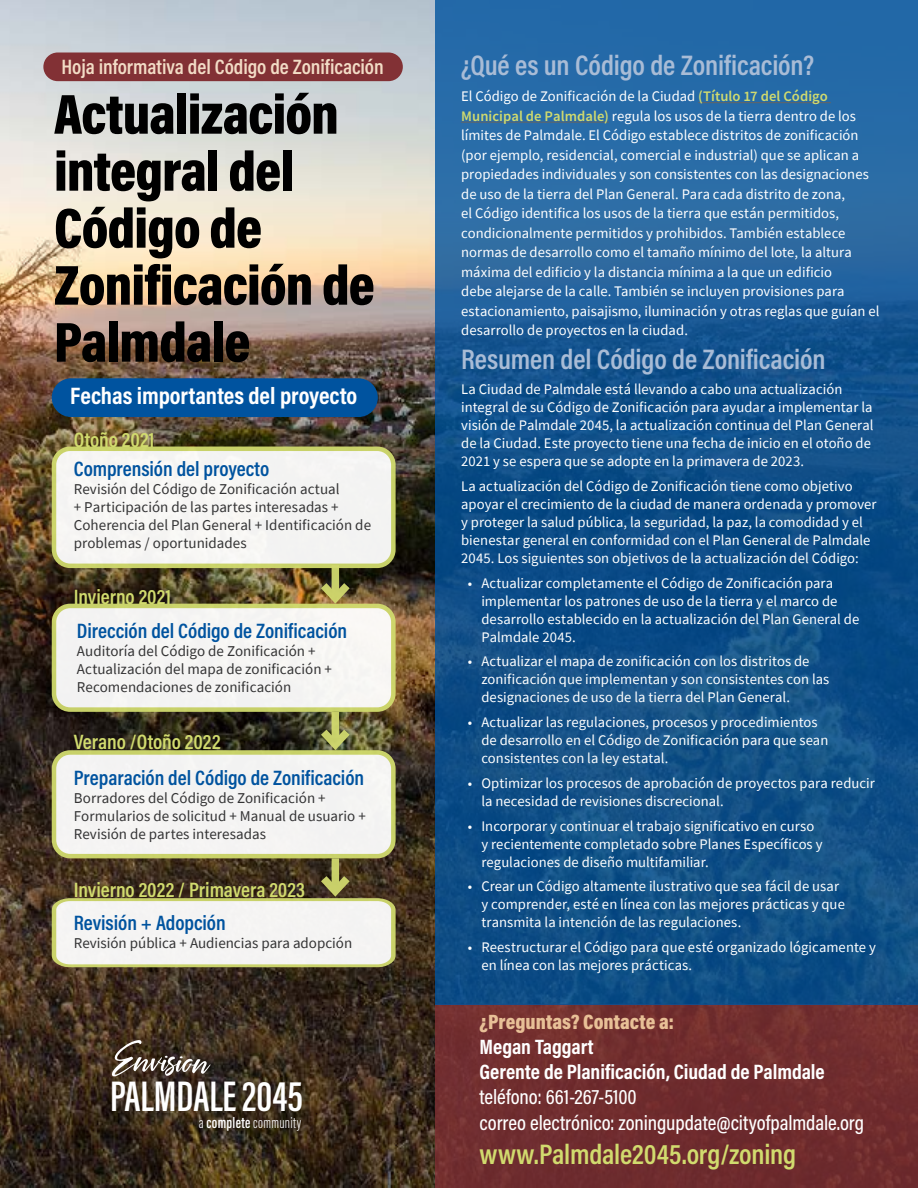
<style>
.page{position:relative;width:918px;height:1188px;background:#fff}
.page>*{position:absolute;margin:0;border:0;box-sizing:border-box;transform-origin:0 0}
.t1{font:900 57px/57px "Acumin Pro Cond";letter-spacing:-.015em;color:#000}
.t2{font:49.2px "Coral Pen";color:#fff}
.t3{font:600 43.95px "Acumin Pro Extra Cond";color:#fff}
.t4{font:600 28.5px "Acumin Pro Cond";letter-spacing:-.005em;color:#a9bcd6}
.t5{font:600 28.5px "Acumin Pro Cond";letter-spacing:-.005em;color:#d1db6e}
.t6{font:700 24px "Acumin Pro Cond";color:#fff}
.t7{font:600 21px "Acumin Pro Cond";letter-spacing:-.005em;color:#00539f}
.t8{font:500 21px/25.2px "Acumin Pro Cond";letter-spacing:-.005em;color:#fff}
.t9{font:600 21px "Acumin Pro Cond";color:#d1db6e}
.t10{font:700 21px/25.2px "Acumin Pro Cond";letter-spacing:-.005em;color:#fff}
.t11{font:600 21px "Acumin Pro Cond";letter-spacing:-.005em;color:#f2dcc6}
.t12{font:900 21px "Acumin Pro Cond";color:#e8c097}
.t13{font:300 15.75px "Acumin Pro Extra Cond";letter-spacing:.02em;color:#fff}
.t14{font:15px/18px "Source Sans Pro";color:#333334}
.t15{font:14.7px/18px "Source Sans Pro";letter-spacing:.005em;color:#fff}
.s1{font-weight:600;color:#d1db6e}
.s2{font-weight:600}
</style>
<div class="page">
<img style="left:0;top:0;width:435px;height:1188px">
<div style="left:435px;top:1005px;width:483px;height:183px;background:#702d2e"></div>
<svg style="left:435px;top:0;width:483px;height:1005px;background:#175790"></svg>
<div style="left:54px;top:449px;width:339px;height:117px;background:#f5f5f3;border-radius:16px"></div>
<div style="left:52px;top:447px;width:344px;height:121px;border:4px solid #d1db6e;border-radius:16px"></div>
<div style="left:54px;top:606px;width:339px;height:104px;background:#f5f4f3;border-radius:16px"></div>
<div style="left:52px;top:604px;width:344px;height:108px;border:4px solid #d1db6e;border-radius:16px"></div>
<div style="left:54px;top:752px;width:339px;height:104px;background:#f4f4f3;border-radius:16px"></div>
<div style="left:52px;top:750px;width:344px;height:108px;border:4px solid #d1db6e;border-radius:16px"></div>
<div style="left:332px;top:565px;width:7px;height:33px;background:#c7cf68"></div>
<svg style="left:313px;top:575px;width:38px;height:34px"></svg>
<div style="left:332px;top:712px;width:7px;height:33px;background:#c9d06a"></div>
<svg style="left:313px;top:722px;width:38px;height:33px"></svg>
<div style="left:332px;top:858px;width:7px;height:33px;background:#c9d069"></div>
<svg style="left:50px;top:868px;width:348px;height:101px"></svg>
<div style="left:43px;top:52px;width:360px;height:29px;background:#823135;border-radius:14px"></div>
<hr style="left:698px;top:102px;width:133px;height:1px;background:#646464">
<hr style="left:461px;top:122px;width:148px;height:1px;background:#646464">
<div style="left:52px;top:378px;width:326px;height:39px;background:#00539f;border-radius:19px"></div>
<h3 class="t11" style="left:61px;top:53px;width:324px">Hoja informativa del Código de Zonificación</h3>
<h3 class="t4" style="left:461px;top:46px;width:354px">¿Qué es un Código de Zonificación?</h3>
<p class="t15" style="left:461px;top:86px;width:420px;line-height:19.5px">El Código de Zonificación de la Ciudad <span class="s1">(Título 17 del Código Municipal de Palmdale)</span> regula los usos de la tierra dentro de los límites de Palmdale. El Código establece distritos de zonificación (por ejemplo, residencial, comercial e industrial) que se aplican a propiedades individuales y son consistentes con las designaciones de uso de la tierra del Plan General. Para cada distrito de zona,<br>el Código identifica los usos de la tierra que están permitidos, condicionalmente permitidos y prohibidos. También establece normas de desarrollo como el tamaño mínimo del lote, la altura máxima del edificio y la distancia mínima a la que un edificio<br>debe alejarse de la calle. También se incluyen provisiones para estacionamiento, paisajismo, iluminación y otras reglas que guían el desarrollo de proyectos en la ciudad.</p>
<h3 class="t4" style="left:461px;top:341px;width:366px">Resumen del Código de Zonificación</h3>
<p class="t15" style="left:461px;top:380px;width:414px">La Ciudad de Palmdale está llevando a cabo una actualización integral de su Código de Zonificación para ayudar a implementar la visión de Palmdale 2045, la actualización continua del Plan General de la Ciudad. Este proyecto tiene una fecha de inicio en el otoño de 2021 y se espera que se adopte en la primavera de 2023.</p>
<p class="t15" style="left:461px;top:477px;width:417px">La actualización del Código de Zonificación tiene como objetivo apoyar el crecimiento de la ciudad de manera ordenada y promover y proteger la salud pública, la seguridad, la paz, la comodidad y el bienestar general en conformidad con el Plan General de Palmdale 2045. Los siguientes son objetivos de la actualización del Código:</p>
<p class="t15" style="left:481px;top:574px;width:379px;text-indent:-13px">• Actualizar completamente el Código de Zonificación para implementar los patrones de uso de la tierra y el marco de desarrollo establecido en la actualización del Plan General de Palmdale 2045.</p>
<p class="t15" style="left:481px;top:652px;width:349px;text-indent:-13px">• Actualizar el mapa de zonificación con los distritos de zonificación que implementan y son consistentes con las designaciones de uso de la tierra del Plan General.</p>
<p class="t15" style="left:481px;top:713px;width:348px;text-indent:-13px">• Actualizar las regulaciones, procesos y procedimientos de desarrollo en el Código de Zonificación para que sean consistentes con la ley estatal.</p>
<p class="t15" style="left:481px;top:774px;width:395px;text-indent:-13px">• Optimizar los procesos de aprobación de proyectos para reducir la necesidad de revisiones discrecional.</p>
<p class="t15" style="left:481px;top:817px;width:343px;text-indent:-13px">• Incorporar y continuar el trabajo significativo en curso y recientemente completado sobre Planes Específicos y regulaciones de diseño multifamiliar.</p>
<p class="t15" style="left:481px;top:877px;width:365px;text-indent:-13px">• Crear un Código altamente ilustrativo que sea fácil de usar y comprender, esté en línea con las mejores prácticas y que transmita la intención de las regulaciones.</p>
<p class="t15" style="left:481px;top:938px;width:396px;text-indent:-13px">• Reestructurar el Código para que esté organizado lógicamente y en línea con las mejores prácticas.</p>
<h1 class="t1" style="left:54px;top:84px;width:322px">Actualización integral del<br>Código de<br>Zonificación de<br>Palmdale</h1>
<h3 class="t6" style="left:70px;top:380px;width:289px">Fechas importantes del proyecto</h3>
<h3 class="t9" style="left:74px;top:426px;width:82px">Otoño 2021</h3>
<h3 class="t7" style="left:74px;top:455px;width:197px">Comprensión del proyecto</h3>
<p class="t14" style="left:74px;top:480px;width:299px">Revisión del Código de Zonificación actual<br>+ Participación de las partes interesadas + Coherencia del Plan General + Identificación de problemas / oportunidades</p>
<h3 class="t9" style="left:74px;top:583px;width:99px">Invierno 2021</h3>
<h3 class="t7" style="left:77px;top:617px;width:272px">Dirección del Código de Zonificación</h3>
<p class="t14" style="left:77px;top:642px;width:257px">Auditoría del Código de Zonificación +<br>Actualización del mapa de zonificación +<br>Recomendaciones de zonificación</p>
<h3 class="t9" style="left:74px;top:728px;width:148px">Verano /Otoño 2022</h3>
<h3 class="t7" style="left:74px;top:764px;width:292px">Preparación del Código de Zonificación</h3>
<p class="t14" style="left:74px;top:789px;width:293px">Borradores del Código de Zonificación +<br>Formularios de solicitud + Manual de usuario +<br>Revisión de partes interesadas</p>
<h3 class="t9" style="left:74px;top:876px;width:233px">Invierno 2022 / Primavera 2023</h3>
<h3 class="t7" style="left:74px;top:909px;width:153px">Revisión + Adopción</h3>
<p class="t14" style="left:74px;top:934px;width:280px">Revisión pública + Audiencias para adopción</p>
<h2 class="t2" style="left:113px;top:1036px;width:99px;rotate:2deg">Envision</h2>
<h3 class="t3" style="left:110px;top:1069px;width:194px">PALMDALE 2045</h3>
<p class="t13" style="left:199px;top:1113px;width:104px">a <span class="s2">complete</span> community</p>
<h3 class="t12" style="left:480px;top:1008px;width:196px">¿Preguntas? Contacte a:</h3>
<h3 class="t10" style="left:480px;top:1034px;width:347px">Megan Taggart<br>Gerente de Planificación, Ciudad de Palmdale</h3>
<h3 class="t8" style="left:480px;top:1084px;width:386px">teléfono: 661-267-5100<br>correo electrónico: zoningupdate@cityofpalmdale.org</h3>
<h3 class="t5" style="left:480px;top:1135px;width:318px">www.Palmdale2045.org/zoning</h3>
</div>
